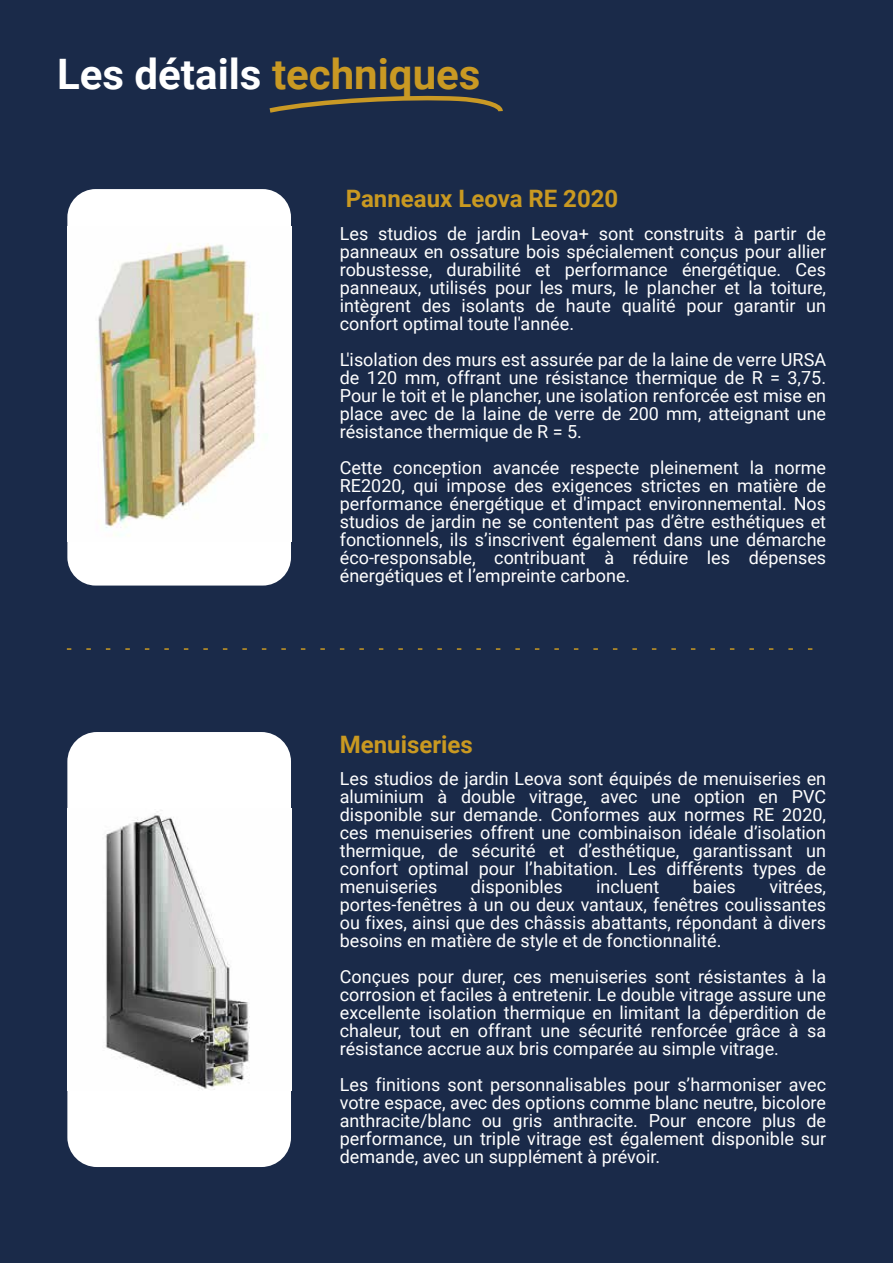
<style>
.page{position:relative;width:893px;height:1263px;background:#1a2a49}
.page>*{position:absolute;margin:0;border:0;box-sizing:border-box;transform-origin:0 0}
.t1{font:700 42px "Roboto";color:#fff}
.t2{font:700 24px "Roboto";color:#c99921}
.t3{font:18px/18px "Roboto";color:#fff;text-align:justify}
.s1{color:#c99923}
</style>
<div class="page">
<svg style="left:269px;top:96px;width:234px;height:17px"></svg>
<svg style="left:67px;top:648px;width:746px;height:2px"></svg>
<div style="left:67px;top:732px;width:224px;height:435px;background:#fff;border-radius:30px"></div>
<img style="left:105px;top:811px;width:145px;height:279px">
<div style="left:67px;top:189px;width:224px;height:396px;background:#fff;border-radius:28px"></div>
<img style="left:95px;top:243px;width:163px;height:285px">
<h1 class="t1" style="left:57px;top:45px;width:425px">Les détails <span class="s1">techniques</span></h1>
<h2 class="t2" style="left:346px;top:182px;width:274px">Panneaux Leova RE 2020</h2>
<p class="t3" style="left:340px;top:224px;width:488px">Les studios de jardin Leova+ sont construits à partir de panneaux en ossature bois spécialement conçus pour allier robustesse, durabilité et performance énergétique. Ces panneaux, utilisés pour les murs, le plancher et la toiture, intègrent des isolants de haute qualité pour garantir un confort optimal toute l'année.</p>
<p class="t3" style="left:340px;top:350px;width:488px">L'isolation des murs est assurée par de la laine de verre URSA de 120 mm, offrant une résistance thermique de R = 3,75.<br>Pour le toit et le plancher, une isolation renforcée est mise en place avec de la laine de verre de 200 mm, atteignant une résistance thermique de R = 5.</p>
<p class="t3" style="left:340px;top:458px;width:488px">Cette conception avancée respecte pleinement la norme RE2020, qui impose des exigences strictes en matière de performance énergétique et d'impact environnemental. Nos studios de jardin ne se contentent pas d’être esthétiques et fonctionnels, ils s’inscrivent également dans une démarche éco-responsable, contribuant à réduire les dépenses énergétiques et l’empreinte carbone.</p>
<h2 class="t2" style="left:340px;top:727px;width:135px">Menuiseries</h2>
<p class="t3" style="left:340px;top:769px;width:488px">Les studios de jardin Leova sont équipés de menuiseries en aluminium à double vitrage, avec une option en PVC disponible sur demande. Conformes aux normes RE 2020, ces menuiseries offrent une combinaison idéale d’isolation thermique, de sécurité et d’esthétique, garantissant un confort optimal pour l’habitation. Les différents types de menuiseries</p>
<p class="t3" style="left:340px;top:877px;width:488px;text-indent:430px">vitrées, portes-fenêtres à un ou deux vantaux, fenêtres coulissantes ou fixes, ainsi que des châssis abattants, répondant à divers besoins en matière de style et de fonctionnalité.</p>
<p class="t3" style="left:340px;top:967px;width:488px">Conçues pour durer, ces menuiseries sont résistantes à la corrosion et faciles à entretenir. Le double vitrage assure une excellente isolation thermique en limitant la déperdition de chaleur, tout en offrant une sécurité renforcée grâce à sa résistance accrue aux bris comparée au simple vitrage.</p>
<p class="t3" style="left:340px;top:1075px;width:488px">Les finitions sont personnalisables pour s’harmoniser avec votre espace, avec des options comme blanc neutre, bicolore anthracite/blanc ou gris anthracite. Pour encore plus de performance, un triple vitrage est également disponible sur demande, avec un supplément à prévoir.</p>
<p class="t3" style="left:471px;top:877px;width:93px">disponibles</p>
<p class="t3" style="left:596px;top:877px;width:65px">incluent</p>
<p class="t3" style="left:693px;top:877px;width:45px">baies</p>
</div>
